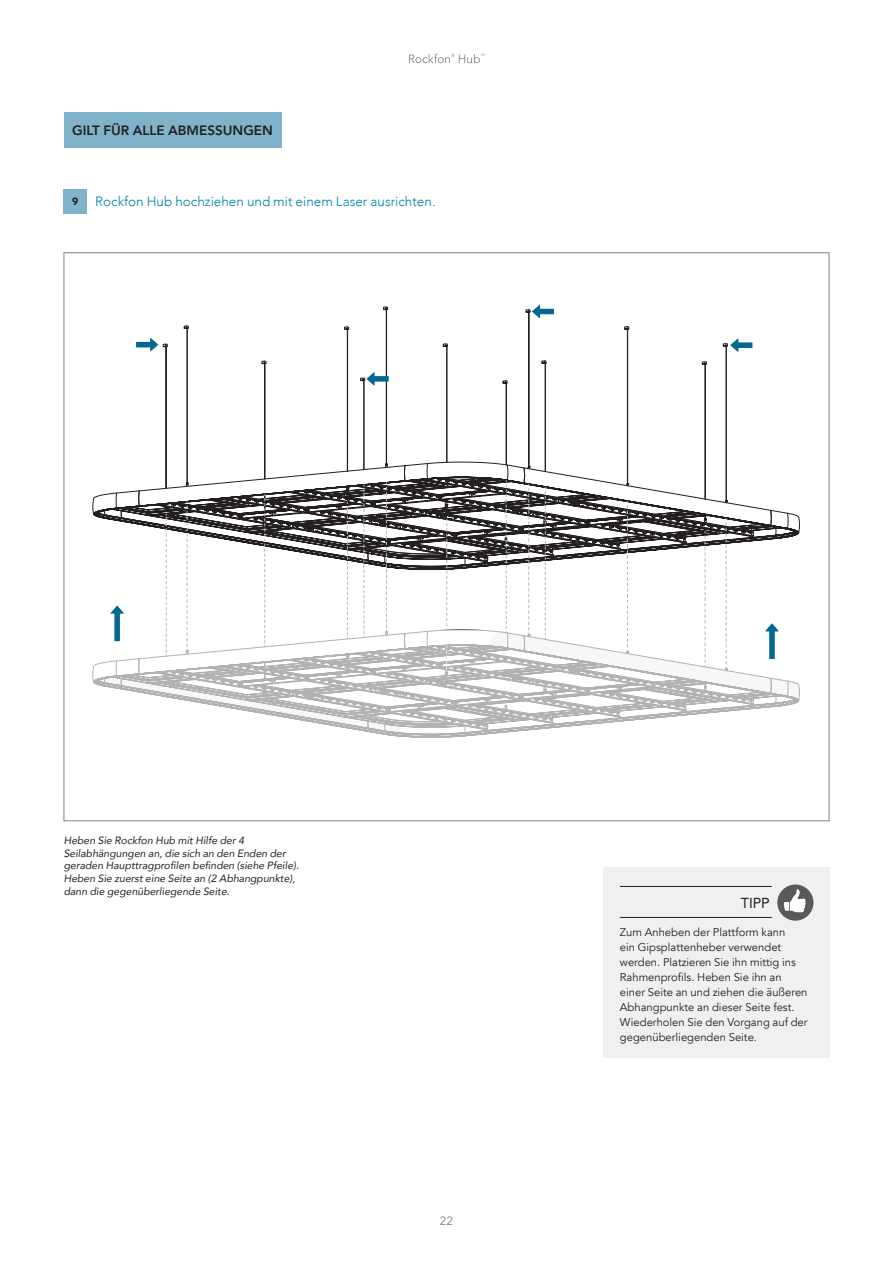
<style>
.page{position:relative;width:893px;height:1263px;background:#fff}
.page>*{position:absolute;margin:0;border:0;box-sizing:border-box;transform-origin:0 0}
.t1{font:14.4px "Avenir";color:#231f20}
.t2{font:300 13.5px "Avenir";color:#0083ab}
.t3{font:800 13.5px "Avenir";color:#231f20}
.t4{font:12px "Avenir";color:#808285}
.t5{font:11.25px/15px "Avenir";color:#231f20}
.t6{font:italic 10.5px/12.6px "Avenir";color:#231f20}
.t7{font:900 10.5px "Avenir";color:#231f20}
</style>
<div class="page">
<svg style="left:409px;top:54px;width:76px;height:9px"></svg>
<div style="left:64px;top:189px;width:23px;height:25px;background:#80b3c9"></div>
<svg style="left:92px;top:305px;width:708px;height:433px"></svg>
<div style="left:603px;top:867px;width:226px;height:191px;background:#eff0f0"></div>
<hr style="left:620px;top:886px;width:152px;height:1px;background:#231f20">
<hr style="left:620px;top:917px;width:152px;height:1px;background:#231f20">
<div style="left:777px;top:884px;width:36px;height:37px;background:#58595b;border-radius:50%"></div>
<svg style="left:784px;top:889px;width:22px;height:23px"></svg>
<div style="left:64px;top:113px;width:217px;height:35px;background:#80b3c9"></div>
<p class="t3" style="left:72px;top:120px;width:202px">GILT FÜR ALLE ABMESSUNGEN</p>
<p class="t7" style="left:72px;top:192px;width:8px">9</p>
<p class="t2" style="left:95px;top:193px;width:342px">Rockfon Hub hochziehen und mit einem Laser ausrichten.</p>
<p class="t6" style="left:64px;top:834px;width:237px">Heben Sie Rockfon Hub mit Hilfe der 4<br>Seilabhängungen an, die sich an den Enden der geraden Haupttragprofilen befinden (siehe Pfeile).<br>Heben Sie zuerst eine Seite an (2 Abhangpunkte), dann die gegenüberliegende Seite.</p>
<p class="t4" style="left:440px;top:1213px;width:15px">22</p>
<p class="t1" style="left:741px;top:891px;width:30px">TIPP</p>
<p class="t5" style="left:620px;top:924px;width:189px">Zum Anheben der Plattform kann<br>ein Gipsplattenheber verwendet werden. Platzieren Sie ihn mittig ins Rahmenprofils. Heben Sie ihn an einer Seite an und ziehen die äußeren Abhangpunkte an dieser Seite fest.<br>Wiederholen Sie den Vorgang auf der gegenüberliegenden Seite.</p>
</div>
